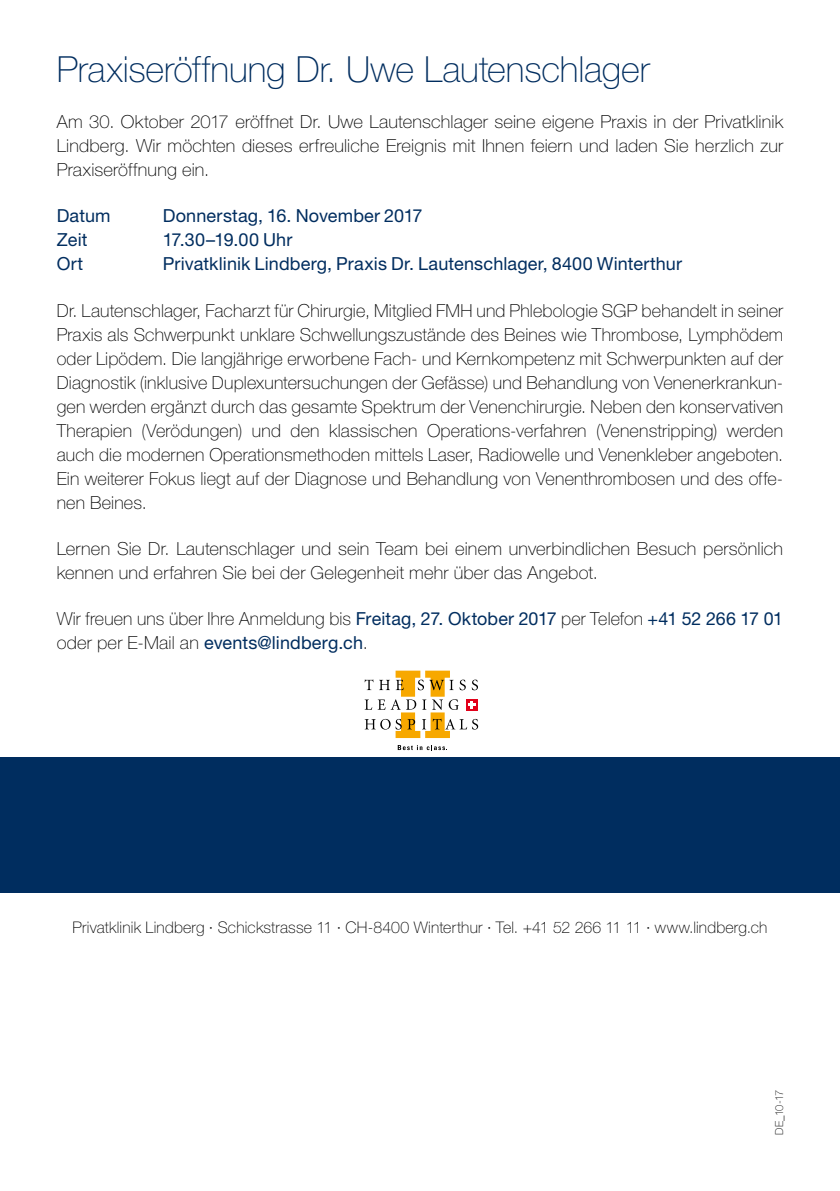
<style>
.page{position:relative;width:840px;height:1191px;background:#fff}
.page>*{position:absolute;margin:0;border:0;box-sizing:border-box;transform-origin:0 0}
.t1{font:100 36px "Helvetica Neue LT Std";letter-spacing:-.005em;color:#002d5f}
.t2{font:100 18px/24px "Helvetica Neue LT Std";letter-spacing:.01em;color:#000;text-align:justify}
.t3{font:18px "Helvetica Neue LT Std";letter-spacing:.01em;color:#002d5f}
.t4{font:100 16px "Helvetica Neue LT Std";letter-spacing:.01em;color:#000}
.t5{font:100 11px "Helvetica Neue LT Std";color:#000}
.s1{font-weight:400;color:#002d5f}
</style>
<div class="page">
<div style="left:0;top:757px;width:839px;height:136px;background:#002d5f"></div>
<svg style="left:397px;top:745px;width:50px;height:5px"></svg>
<svg style="left:364px;top:670px;width:114px;height:68px"></svg>
<h1 class="t1" style="left:57px;top:49px;width:594px">Praxiseröffnung Dr. Uwe Lautenschlager</h1>
<p class="t2" style="left:57px;top:110px;width:727px">Am 30. Oktober 2017 eröffnet Dr. Uwe Lautenschlager seine eigene Praxis in der Privatklinik Lindberg. Wir möchten dieses erfreuliche Ereignis mit Ihnen feiern und laden Sie herzlich zur Praxiseröffnung ein.</p>
<p class="t3" style="left:57px;top:205px;width:55px">Datum</p>
<p class="t3" style="left:163px;top:205px;width:261px">Donnerstag, 16. November 2017</p>
<p class="t3" style="left:57px;top:229px;width:32px">Zeit</p>
<p class="t3" style="left:163px;top:229px;width:131px">17.30–19.00 Uhr</p>
<p class="t3" style="left:57px;top:253px;width:28px">Ort</p>
<p class="t3" style="left:163px;top:253px;width:520px">Privatklinik Lindberg, Praxis Dr. Lautenschlager, 8400 Winterthur</p>
<p class="t2" style="left:57px;top:298px;width:727px">Dr. Lautenschlager, Facharzt für Chirurgie, Mitglied FMH und Phlebologie SGP behandelt in seiner Praxis als Schwerpunkt unklare Schwellungszustände des Beines wie Thrombose, Lymphödem oder Lipödem. Die langjährige erworbene Fach- und Kernkompetenz mit Schwerpunkten auf der Diagnostik (inklusive Duplexuntersuchungen der Gefässe) und Behandlung von Venenerkrankun&shy;gen werden ergänzt durch das gesamte Spektrum der Venenchirurgie. Neben den konservativen Therapien (Verödungen) und den klassischen Operations-verfahren (Venenstripping) werden auch die modernen Operationsmethoden mittels Laser, Radiowelle und Venenkleber angeboten.<br>Ein weiterer Fokus liegt auf der Diagnose und Behandlung von Venenthrombosen und des offe&shy;nen Beines.</p>
<p class="t2" style="left:57px;top:536px;width:727px">Lernen Sie Dr. Lautenschlager und sein Team bei einem unverbindlichen Besuch persönlich kennen und erfahren Sie bei der Gelegenheit mehr über das Angebot.</p>
<p class="t2" style="left:57px;top:606px;width:727px">Wir freuen uns über Ihre Anmeldung bis <span class="s1">Freitag, 27. Oktober 2017</span> per Telefon <span class="s1">+41 52 266 17 01 </span>oder per E-Mail an <span class="s1">events@lindberg.ch</span>.</p>
<p class="t4" style="left:72px;top:918px;width:696px">Privatklinik Lindberg · Schickstrasse 11 · CH-8400 Winterthur · Tel. +41 52 266 11 11 · www.lindberg.ch</p>
<p class="t5" style="left:772px;top:1134px;width:46px;rotate:-90deg">DE_10-17</p>
</div>
